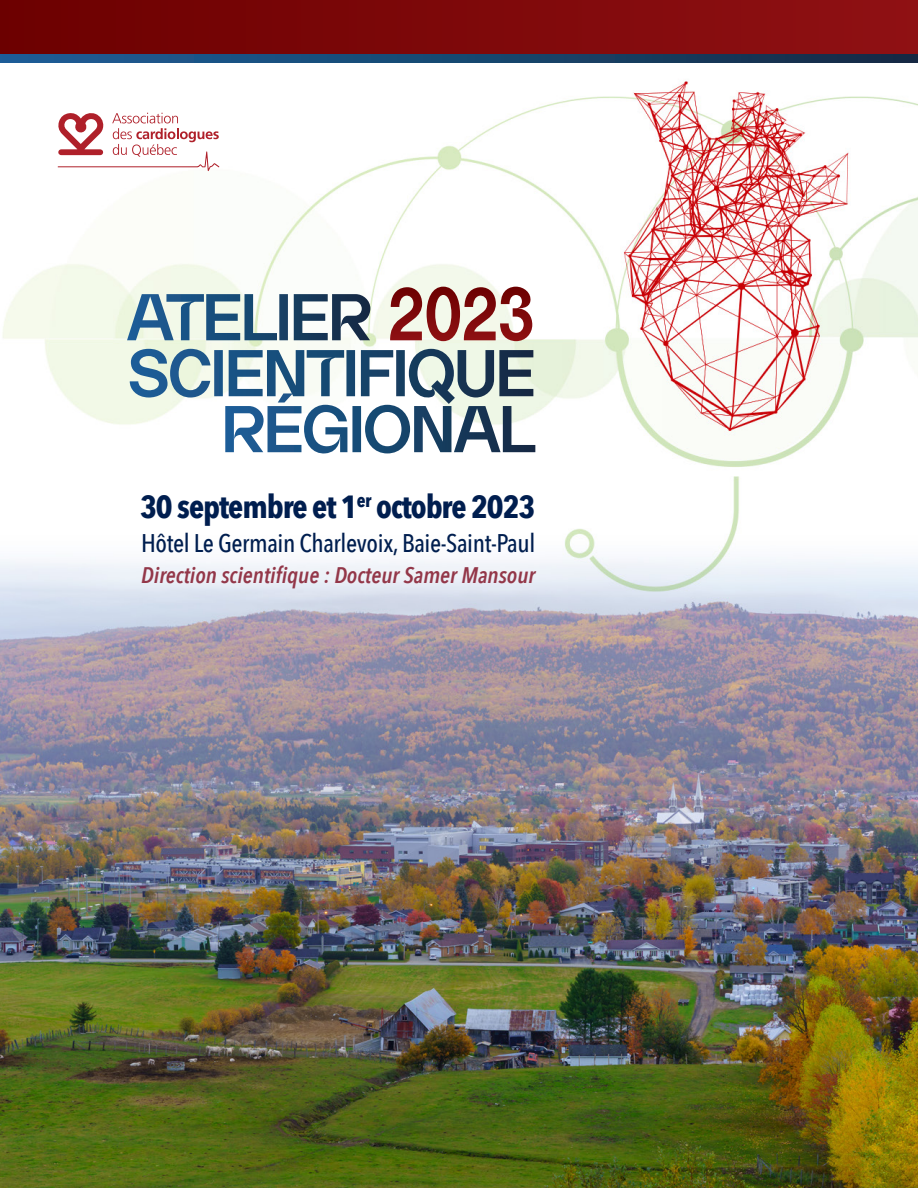
<style>
.page{position:relative;width:918px;height:1188px;background:#fff}
.page>*{position:absolute;margin:0;border:0;box-sizing:border-box;transform-origin:0 0}
.t1{font:700 31.95px "Avenir Next Condensed";letter-spacing:-.03em;color:#001e4f}
.t2{font:500 25.5px "Avenir Next Condensed";letter-spacing:-.015em;color:#001e4f}
.t3{font:italic 600 22.5px "Avenir Next Condensed";color:#933749}
</style>
<div class="page">
<img style="left:0;top:81px;width:918px;height:1107px">
<div style="left:0;top:0;width:918px;height:54px;background:linear-gradient(to right,#6c0000,#8f1114)"></div>
<svg style="left:0;top:54px;width:918px;height:9px"></svg>
<svg style="left:58px;top:112px;width:162px;height:59px"></svg>
<svg style="left:130px;top:349px;width:405px;height:106px"></svg>
<svg style="left:390px;top:287px;width:142px;height:54px"></svg>
<svg style="left:127px;top:294px;width:243px;height:46px"></svg>
<p class="t1" style="left:140px;top:487px;width:397px">30 septembre et 1<sup>er</sup> octobre 2023</p>
<p class="t2" style="left:141px;top:527px;width:396px">Hôtel Le Germain Charlevoix, Baie-Saint-Paul</p>
<p class="t3" style="left:141px;top:562px;width:396px">Direction scientifique : Docteur Samer Mansour</p>
</div>
